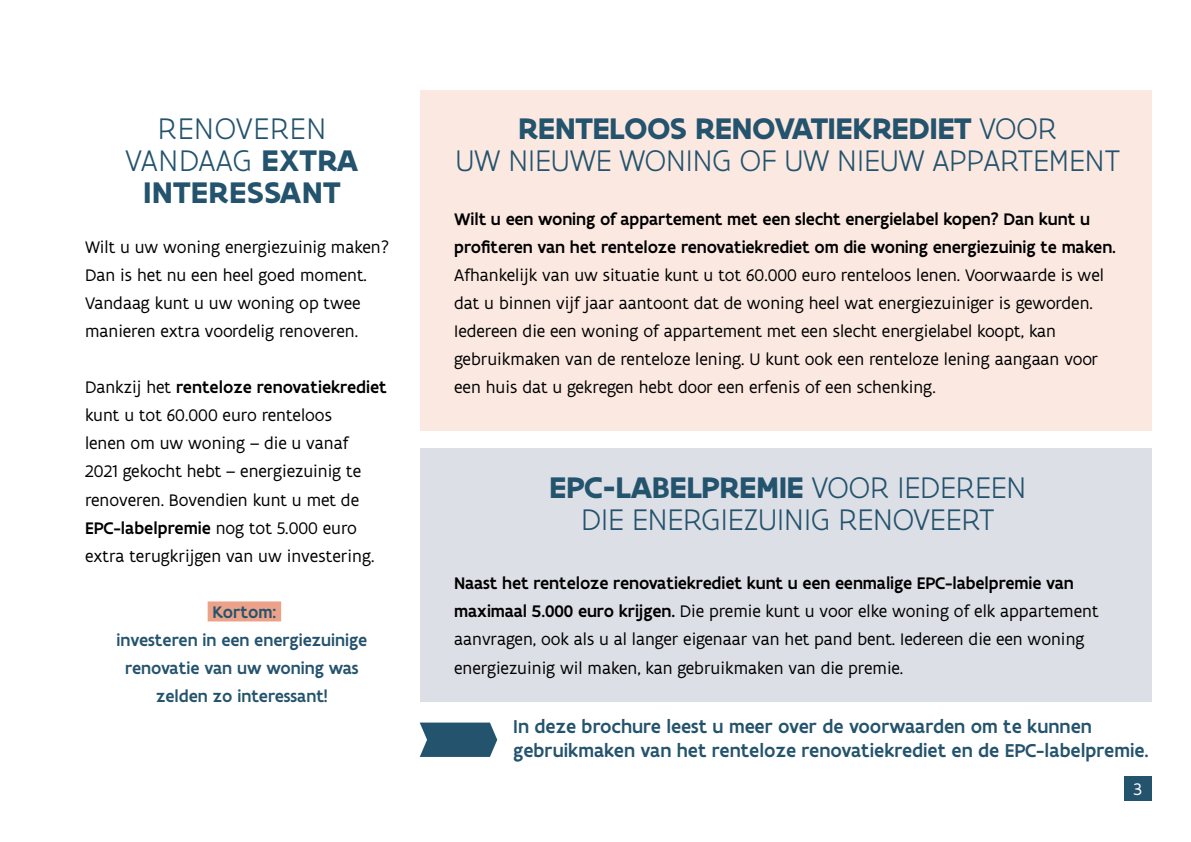
<style>
.page{position:relative;width:1191px;height:842px;background:#fff}
.page>*{position:absolute;margin:0;border:0;box-sizing:border-box;transform-origin:0 0}
.t1{font:300 32px/32px "Flanders Art Sans";letter-spacing:-.02em;color:#24536d;text-align:center}
.t2{font:300 32px/32px "Flanders Art Sans";letter-spacing:.005em;color:#24536d;text-align:center}
.t3{font:500 20px/24px "Flanders Art Sans";color:#24536d}
.t4{font:18px/28px "Flanders Art Sans";color:#000}
.t5{font:500 18px/28px "Flanders Art Sans";letter-spacing:-.005em;color:#000}
.t6{font:500 18px/28px "Flanders Art Sans";color:#24536d;text-align:center}
.t7{font:18px "Flanders Art Sans";color:#fff}
.s1{font-weight:700}
.s2{font-weight:500}
</style>
<div class="page">
<div style="left:420px;top:91px;width:731px;height:340px;background:#fbe9e1"></div>
<div style="left:420px;top:449px;width:731px;height:253px;background:#dddfe6"></div>
<div style="left:208px;top:601px;width:73px;height:20px;background:#eca288"></div>
<div style="left:1124px;top:776px;width:27px;height:25px;background:#24536d"></div>
<svg style="left:420px;top:722px;width:77px;height:35px;background:#3a647c"></svg>
<h1 class="t2" style="left:125px;top:112px;width:235px">RENOVEREN<br>VANDAAG <span class="s1">EXTRA<br>INTERESSANT</span></h1>
<p class="t4" style="left:85px;top:233px;width:306px">Wilt u uw woning energiezuinig maken?<br>Dan is het nu een heel goed moment.<br>Vandaag kunt u uw woning op twee manieren extra voordelig renoveren.</p>
<p class="t4" style="left:85px;top:373px;width:303px">Dankzij het <span class="s2">renteloze renovatiekrediet </span>kunt u tot 60.000 euro renteloos<br>lenen om uw woning – die u vanaf<br>2021 gekocht hebt – energiezuinig te renoveren. Bovendien kunt u met de <span class="s2">EPC-labelpremie</span> nog tot 5.000 euro extra terugkrijgen van uw investering.</p>
<p class="t6" style="left:117px;top:597px;width:252px">Kortom:<br>investeren in een energiezuinige renovatie van uw woning was zelden zo interessant!</p>
<h1 class="t1" style="left:455px;top:112px;width:667px"><span class="s1">RENTELOOS RENOVATIEKREDIET</span> VOOR<br>UW NIEUWE WONING OF UW NIEUW APPARTEMENT</h1>
<p class="t5" style="left:454px;top:205px;width:663px">Wilt u een woning of appartement met een slecht energielabel kopen? Dan kunt u profiteren van het renteloze renovatiekrediet om die woning energiezuinig te maken.</p>
<p class="t4" style="left:454px;top:261px;width:651px">Afhankelijk van uw situatie kunt u tot 60.000 euro renteloos lenen. Voorwaarde is wel dat u binnen vijf jaar aantoont dat de woning heel wat energiezuiniger is geworden.<br>Iedereen die een woning of appartement met een slecht energielabel koopt, kan gebruikmaken van de renteloze lening. U kunt ook een renteloze lening aangaan voor een huis dat u gekregen hebt door een erfenis of een schenking.</p>
<h1 class="t1" style="left:549px;top:471px;width:479px"><span class="s1">EPC-LABELPREMIE</span> VOOR IEDEREEN<br>DIE ENERGIEZUINIG RENOVEERT</h1>
<p class="t4" style="left:454px;top:569px;width:646px"><span class="s2">Naast het renteloze renovatiekrediet kunt u een eenmalige EPC-labelpremie van maximaal 5.000 euro krijgen.</span> Die premie kunt u voor elke woning of elk appartement aanvragen, ook als u al langer eigenaar van het pand bent. Iedereen die een woning energiezuinig wil maken, kan gebruikmaken van die premie.</p>
<p class="t3" style="left:513px;top:714px;width:637px">In deze brochure leest u meer over de voorwaarden om te kunnen gebruikmaken van het renteloze renovatiekrediet en de EPC-labelpremie.</p>
<p class="t7" style="left:1133px;top:778px;width:10px">3</p>
</div>
